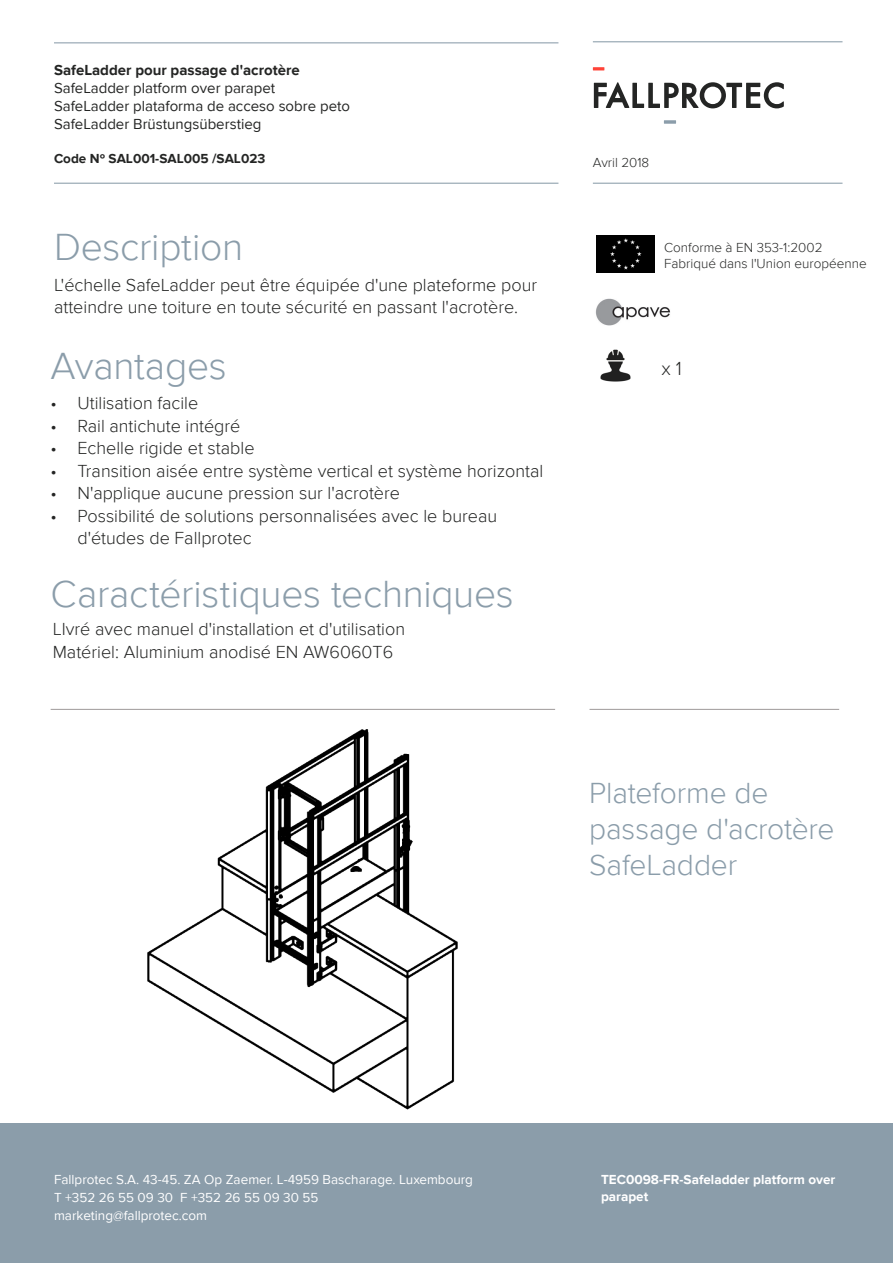
<style>
.page{position:relative;width:893px;height:1263px;background:#fff}
.page>*{position:absolute;margin:0;border:0;box-sizing:border-box;transform-origin:0 0}
.titular{font:300 39px "Proxima Nova";letter-spacing:-.005em;color:#8b9daa}
.titular-2{font:300 30px/36px "Proxima Nova";letter-spacing:-.005em;color:#8b9daa}
.t1{font:300 19.5px "Proxima Nova";color:#242524}
.t2{font:300 18px/22.5px "Proxima Nova";color:#242524}
.t3{font:15px/18px "Proxima Nova";color:#242524}
.t4{font:700 15px "Proxima Nova";color:#242524}
.t5{font:13.5px/18px "Proxima Nova";color:#fff}
.t6{font:300 13.5px "Proxima Nova";color:#242524}
.t7{font:700 13.5px/16.2px "Proxima Nova";color:#fff}
.t8{font:700 13.5px "Proxima Nova";color:#242524}
</style>
<div class="page">
<hr style="left:54px;top:42px;width:504px;height:1px;background:#8b9daa">
<hr style="left:54px;top:183px;width:504px;height:1px;background:#8b9daa">
<hr style="left:593px;top:41px;width:249px;height:1px;background:#8b9daa">
<hr style="left:593px;top:183px;width:249px;height:1px;background:#8b9daa">
<div style="left:0;top:1124px;width:893px;height:139px;background:#8b9daa"></div>
<svg style="left:664px;top:120px;width:12px;height:4px"></svg>
<svg style="left:594px;top:82px;width:190px;height:26px"></svg>
<svg style="left:593px;top:67px;width:11px;height:3px"></svg>
<hr style="left:51px;top:709px;width:504px;height:1px;background:#a4a0a0">
<hr style="left:589px;top:709px;width:250px;height:1px;background:#a4a0a0">
<img style="left:596px;top:235px;width:59px;height:38px">
<img style="left:595px;top:298px;width:75px;height:28px">
<img style="left:600px;top:349px;width:31px;height:33px">
<img style="left:79px;top:729px;width:379px;height:395px">
<p class="t4" style="left:54px;top:61px;width:247px">SafeLadder pour passage d'acrotère</p>
<p class="t3" style="left:54px;top:79px;width:298px">SafeLadder platform over parapet<br>SafeLadder plataforma de acceso sobre peto<br>SafeLadder Brüstungsüberstieg</p>
<p class="t8" style="left:54px;top:151px;width:213px">Code Nº SAL001-SAL005 /SAL023</p>
<p class="t6" style="left:593px;top:154px;width:58px">Avril 2018</p>
<p class="titular" style="left:54px;top:225px;width:191px">Description</p>
<p class="t2" style="left:54px;top:274px;width:485px">L'échelle SafeLadder peut être équipée d'une plateforme pour atteindre une toiture en toute sécurité en passant l'acrotère.</p>
<p class="titular" style="left:51px;top:343px;width:178px">Avantages</p>
<p class="t2" style="left:50px;top:392px;width:149px">• Utilisation facile</p>
<p class="t2" style="left:50px;top:415px;width:192px">• Rail antichute intégré</p>
<p class="t2" style="left:50px;top:437px;width:206px">• Echelle rigide et stable</p>
<p class="t2" style="left:50px;top:460px;width:494px">• Transition aisée entre système vertical et système horizontal</p>
<p class="t2" style="left:50px;top:482px;width:351px">• N'applique aucune pression sur l'acrotère</p>
<p class="t2" style="left:77px;top:505px;width:421px;text-indent:-27px">• Possibilité de solutions personnalisées avec le bureau d'études de Fallprotec</p>
<p class="titular" style="left:51px;top:572px;width:465px">Caractéristiques techniques</p>
<p class="t2" style="left:53px;top:618px;width:354px">LIvré avec manuel d'installation et d'utilisation</p>
<p class="t2" style="left:53px;top:641px;width:342px">Matériel: Aluminium anodisé EN AW6060T6</p>
<p class="t6" style="left:664px;top:240px;width:160px">Conforme à EN 353-1:2002</p>
<p class="t6" style="left:664px;top:256px;width:204px">Fabriqué dans l'Union européenne</p>
<p class="t1" style="left:661px;top:357px;width:22px">x 1</p>
<p class="titular-2" style="left:589px;top:775px;width:247px">Plateforme de passage d'acrotère<br>SafeLadder</p>
<p class="t5" style="left:54px;top:1171px;width:421px">Fallprotec S.A. 43-45. ZA Op Zaemer. L-4959 Bascharage. Luxembourg<br>T +352 26 55 09 30 F +352 26 55 09 30 55 marketing@fallprotec.com</p>
<p class="t7" style="left:601px;top:1172px;width:236px">TEC0098-FR-Safeladder platform over parapet</p>
</div>
